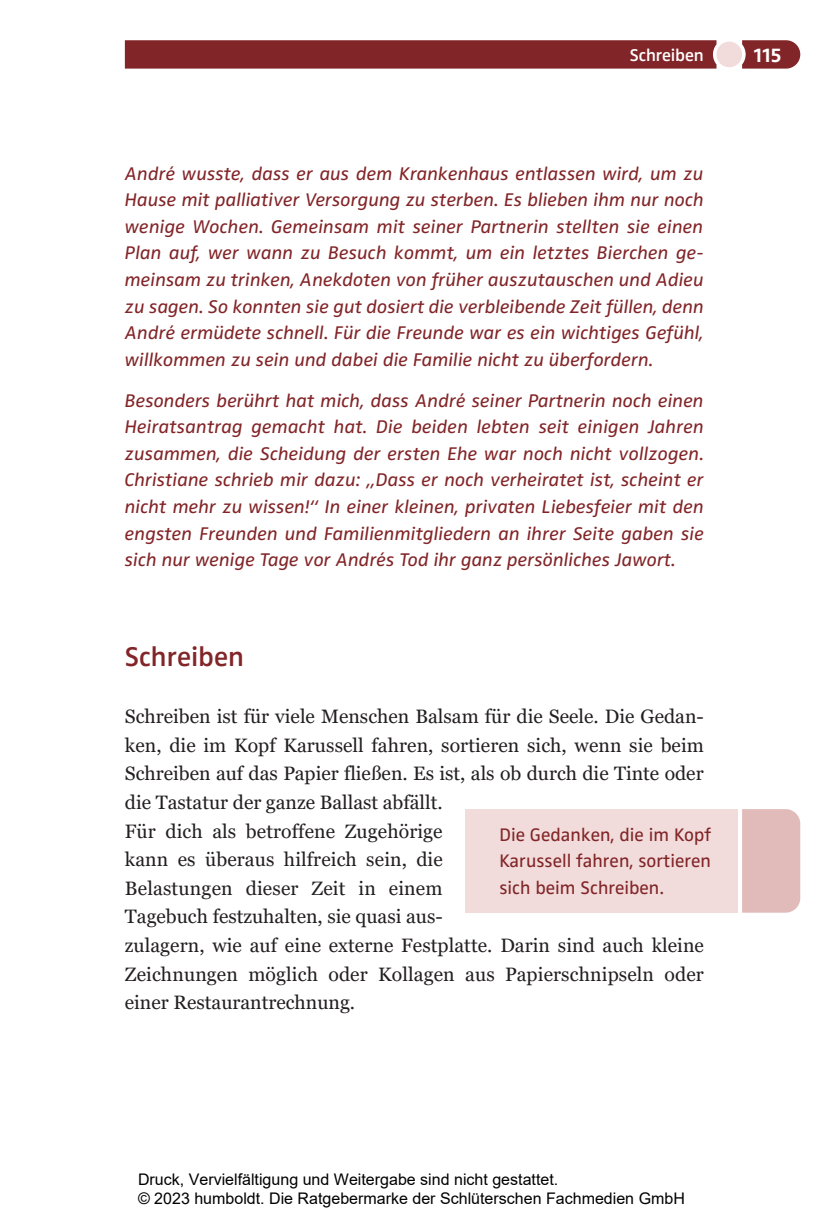
<style>
.page{position:relative;width:823px;height:1219px;background:#fff}
.page>*{position:absolute;margin:0;border:0;box-sizing:border-box;transform-origin:0 0}
.Ueberschrift_2{font:600 28px "Zwo Pro";color:#822528}
.t1{font:700 20.8px "Zwo Pro";color:#fff}
.Grundtext_-_ohne_Abs{font:19.4px/28.6px "Georgia Pro";letter-spacing:.005em;color:#231f20}
.Grundtext_-_Fallbeis{font:italic 19px/26.6px "Zwo Pro";color:#822528;text-align:justify}
.Marginalie{font:18.8px/26.6px "Zwo Pro";color:#822528;text-align:justify}
.t2{font:600 17.6px "Zwo Pro";letter-spacing:-.005em;color:#fff}
.t3{font:16px/19.2px "Arial";color:#000}
</style>
<div class="page">
<div style="left:465px;top:809px;width:272px;height:104px;background:#f1dcdb"></div>
<div style="left:742px;top:809px;width:57px;height:104px;background:#e0bbb9"></div>
<svg style="left:125px;top:40px;width:674px;height:29px;background:#872e31"></svg>
<div style="left:716px;top:42px;width:25px;height:25px;background:#f1dcdb;border-radius:50%"></div>
<p class="t2" style="left:629px;top:45px;width:75px">Schreiben</p>
<p class="t1" style="left:753px;top:42px;width:30px">115</p>
<p class="Grundtext_-_Fallbeis" style="left:125px;top:160px;width:580px">André wusste, dass er aus dem Krankenhaus entlassen wird, um zu Hause mit palliativer Versorgung zu sterben. Es blieben ihm nur noch wenige Wochen. Gemeinsam mit seiner Partnerin stellten sie einen Plan auf, wer wann zu Besuch kommt, um ein letztes Bierchen ge&shy;meinsam zu trinken, Anekdoten von früher auszutauschen und Adieu zu sagen. So konnten sie gut dosiert die verbleibende Zeit füllen, denn André ermüdete schnell. Für die Freunde war es ein wichtiges Gefühl, willkommen zu sein und dabei die Familie nicht zu überfordern.</p>
<p class="Grundtext_-_Fallbeis" style="left:125px;top:387px;width:580px">Besonders berührt hat mich, dass André seiner Partnerin noch einen Heiratsantrag gemacht hat. Die beiden lebten seit einigen Jahren zusammen, die Scheidung der ersten Ehe war noch nicht vollzogen.<br>Christiane schrieb mir dazu: „Dass er noch verheiratet ist, scheint er nicht mehr zu wissen!“ In einer kleinen, privaten Liebesfeier mit den engsten Freunden und Familienmitgliedern an ihrer Seite gaben sie sich nur wenige Tage vor Andrés Tod ihr ganz persönliches Jawort.</p>
<p class="Ueberschrift_2" style="left:125px;top:640px;width:120px">Schreiben</p>
<p class="Grundtext_-_ohne_Abs" style="left:125px;top:703px;width:580px">Schreiben ist für viele Menschen Balsam für die Seele. Die Gedan&shy;ken, die im Kopf Karussell fahren, sortieren sich, wenn sie beim Schreiben auf das Papier fließen. Es ist, als ob durch die Tinte oder die Tastatur der ganze Ballast abfällt.<br>Für dich als betroffene Zugehörige<br>kann es überaus hilfreich sein, die<br>Belastungen dieser Zeit in einem<br>Tagebuch festzuhalten, sie quasi aus-<br>zulagern, wie auf eine externe Festplatte. Darin sind auch kleine Zeichnungen möglich oder Kollagen aus Papierschnipseln oder einer Restaurantrechnung.</p>
<p class="Marginalie" style="left:499px;top:821px;width:213px">Die Gedanken, die im Kopf Karussell fahren, sortieren sich beim Schreiben.</p>
<p class="t3" style="left:138px;top:1170px;width:548px">Druck, Vervielfältigung und Weitergabe sind nicht gestattet.<br>© 2023 humboldt. Die Ratgebermarke der Schlüterschen Fachmedien GmbH</p>
</div>
